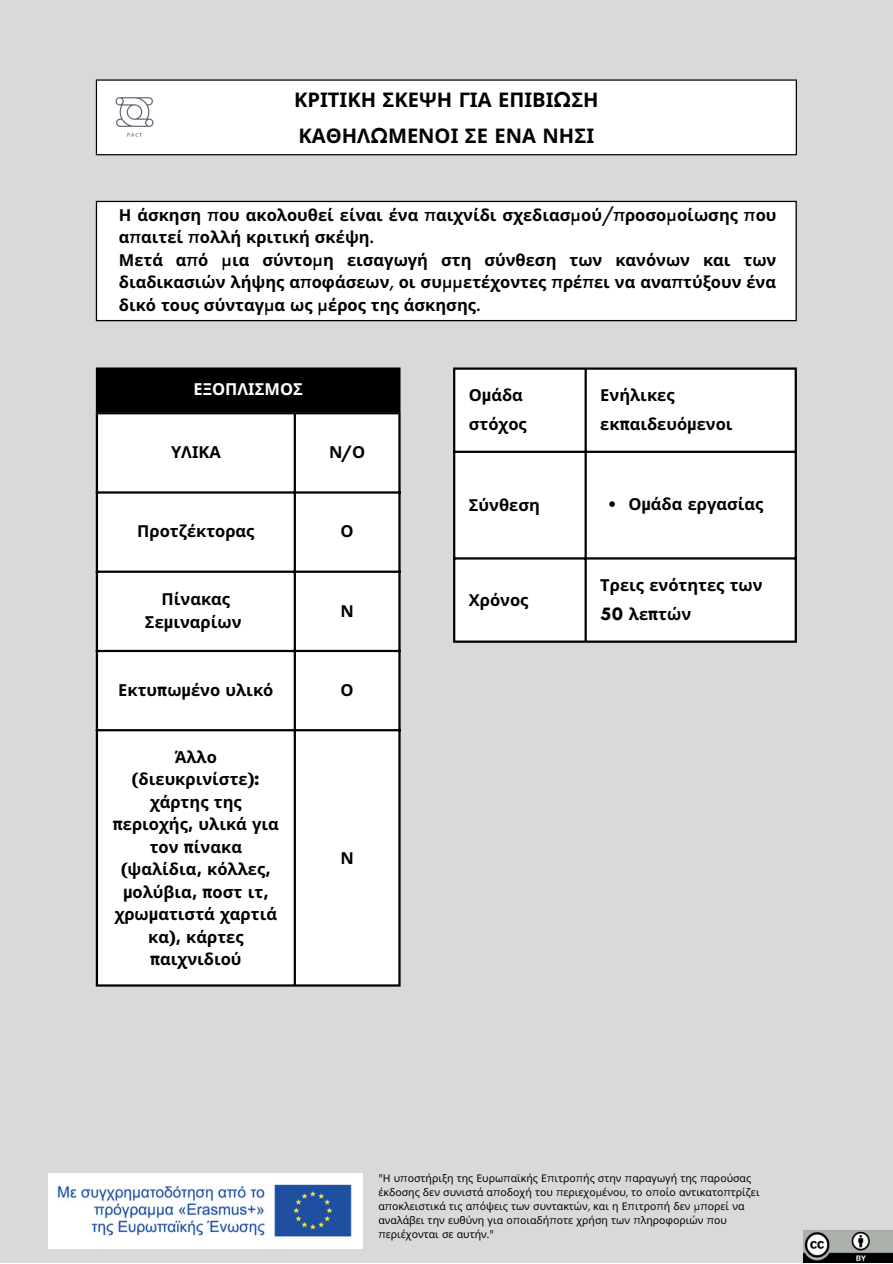
<style>
.page{position:relative;width:893px;height:1264px;background:#fff}
.page>*{position:absolute;margin:0;border:0;box-sizing:border-box;transform-origin:0 0}
.t1{font:700 20.1px/36px "Noto Sans";color:#000}
.t2{font:700 16.5px/22.5px "Noto Sans";color:#000}
.t3{font:700 16.5px "Noto Sans";color:#fff}
.t4{font:10.5px/14px "Noto Sans";color:#000}
.s1{font-family:"Nourd";font-weight:800}
.s2{font-family:"Now";font-weight:500}
.s3{font-family:"Now"}
</style>
<div class="page">
<div style="left:0;top:0;width:892px;height:1262px;background:#d9d9d9"></div>
<div style="left:96px;top:80px;width:700px;height:75px;background:#fff"></div>
<hr style="left:96px;top:81px;width:1px;height:73px;background:#000">
<hr style="left:795px;top:81px;width:1px;height:73px;background:#000">
<hr style="left:97px;top:154px;width:698px;height:1px;background:#000">
<hr style="left:97px;top:79px;width:698px;height:2px;background:#000">
<img style="left:115px;top:97px;width:39px;height:40px">
<img style="left:48px;top:1173px;width:315px;height:75px">
<div style="left:96px;top:201px;width:700px;height:119px;background:#fff"></div>
<hr style="left:96px;top:202px;width:1px;height:118px;background:#000">
<hr style="left:795px;top:202px;width:1px;height:118px;background:#000">
<hr style="left:97px;top:320px;width:698px;height:1px;background:#000">
<hr style="left:97px;top:201px;width:698px;height:1px;background:#000">
<div style="left:455px;top:370px;width:339px;height:270px;background:#fff"></div>
<svg style="left:609px;top:501px;width:6px;height:6px"></svg>
<hr style="left:453px;top:370px;width:2px;height:270px;background:#000">
<hr style="left:584px;top:370px;width:2px;height:270px;background:#000">
<hr style="left:794px;top:370px;width:2px;height:270px;background:#000">
<hr style="left:453px;top:367px;width:343px;height:3px;background:#000">
<hr style="left:453px;top:450px;width:343px;height:3px;background:#000">
<hr style="left:453px;top:557px;width:343px;height:2px;background:#000">
<hr style="left:453px;top:640px;width:343px;height:2px;background:#000">
<div style="left:98px;top:414px;width:300px;height:570px;background:#fff"></div>
<hr style="left:96px;top:414px;width:2px;height:570px;background:#000">
<hr style="left:294px;top:414px;width:2px;height:570px;background:#000">
<hr style="left:398px;top:414px;width:2px;height:570px;background:#000">
<hr style="left:96px;top:412px;width:304px;height:2px;background:#000">
<hr style="left:96px;top:491px;width:304px;height:2px;background:#000">
<hr style="left:96px;top:570px;width:304px;height:3px;background:#000">
<hr style="left:96px;top:650px;width:304px;height:2px;background:#000">
<hr style="left:96px;top:729px;width:304px;height:2px;background:#000">
<hr style="left:96px;top:984px;width:304px;height:2px;background:#000">
<div style="left:97px;top:369px;width:302px;height:42px;background:#000"></div>
<hr style="left:96px;top:370px;width:3px;height:39px;background:#000">
<hr style="left:398px;top:370px;width:2px;height:39px;background:#000">
<hr style="left:99px;top:409px;width:299px;height:3px;background:#000">
<hr style="left:99px;top:367px;width:299px;height:3px;background:#000">
<img style="left:803px;top:1230px;width:89px;height:32px">
<p class="t1" style="left:294px;top:81px;width:306px">ΚΡΙΤΙΚΗ ΣΚΕΨΗ ΓΙΑ ΕΠΙΒΙ<span class="s1">Ω</span>ΣΗ<br>ΚΑΘΗΛ<span class="s1">Ω</span>ΜΕΝΟΙ ΣΕ ΕΝΑ ΝΗΣΙ</p>
<p class="t2" style="left:119px;top:203px;width:659px">Η άσκηση <span class="s2">π</span>ου ακολουθεί είναι ένα <span class="s2">π</span>αιχνίδι σχεδιασ<span class="s2">μ</span>ού<span class="s2">/π</span>ροσο<span class="s2">μ</span>οίωσης <span class="s2">π</span>ου α<span class="s2">π</span>αιτεί <span class="s2">π</span>ολλή κριτική σκέψη<span class="s2">.<br></span>Μετά α<span class="s2">π</span>ό <span class="s2">μ</span>ια σύντο<span class="s2">μ</span>η εισαγωγή στη σύνθεση των κανόνων και των διαδικασιών λήψης α<span class="s2">π</span>οφάσεων<span class="s2">,</span> οι συ<span class="s2">μμ</span>ετέχοντες <span class="s2">π</span>ρέ<span class="s2">π</span>ει να ανα<span class="s2">π</span>τύξουν ένα δικό τους σύνταγ<span class="s2">μ</span>α ως <span class="s2">μ</span>έρος της άσκησης<span class="s2">.</span></p>
<p class="t3" style="left:193px;top:378px;width:111px">ΕΞΟΠΛΙΣΜΟΣ</p>
<p class="t2" style="left:171px;top:440px;width:51px">ΥΛΙΚΑ</p>
<p class="t2" style="left:329px;top:440px;width:38px">Ν<span class="s1">/</span>Ο</p>
<p class="t2" style="left:137px;top:520px;width:119px">Προτζέκτορας</p>
<p class="t2" style="left:340px;top:520px;width:15px">Ο</p>
<p class="t2" style="left:145px;top:588px;width:98px;text-align:center">Πίνακας<br>Σε<span class="s1">μ</span>ιναρίων</p>
<p class="t2" style="left:340px;top:599px;width:15px">Ν</p>
<p class="t2" style="left:118px;top:678px;width:157px">Εκτυ<span class="s1">π</span>ω<span class="s1">μ</span>ένο υλικό</p>
<p class="t2" style="left:340px;top:678px;width:15px">Ο</p>
<p class="t2" style="left:113px;top:745px;width:168px;text-align:center">Άλλο <span class="s1">(</span>διευκρινίστε<span class="s1">): </span>χάρτης της <span class="s1">π</span>εριοχής<span class="s1">,</span> υλικά για τον <span class="s1">π</span>ίνακα <span class="s1">(</span>ψαλίδια<span class="s1">,</span> κόλλες<span class="s1">, μ</span>ολύβια<span class="s1">, π</span>οστ ιτ<span class="s1">, </span>χρω<span class="s1">μ</span>ατιστά χαρτιά κα<span class="s1">),</span> κάρτες <span class="s1">π</span>αιχνιδιού</p>
<p class="t2" style="left:340px;top:846px;width:15px">Ν</p>
<p class="t2" style="left:469px;top:380px;width:59px;line-height:29.2px">Ο<span class="s1">μ</span>άδα στόχος</p>
<p class="t2" style="left:600px;top:380px;width:134px;line-height:29.2px">Ενήλικες εκ<span class="s1">π</span>αιδευό<span class="s1">μ</span>ενοι</p>
<p class="t2" style="left:469px;top:494px;width:73px">Σύνθεση</p>
<p class="t2" style="left:628px;top:492px;width:137px">Ο<span class="s1">μ</span>άδα εργασίας</p>
<p class="t2" style="left:469px;top:588px;width:61px">Χρόνος</p>
<p class="t2" style="left:600px;top:570px;width:164px;line-height:29.2px">Τρεις ενότητες των<br><span class="s1">50</span> λε<span class="s1">π</span>τών</p>
<p class="t4" style="left:378px;top:1170px;width:383px"><span class="s3">"</span>Η υ<span class="s3">π</span>οστήριξη της Ευρω<span class="s3">π</span>αϊκής Ε<span class="s3">π</span>ιτρο<span class="s3">π</span>ής στην <span class="s3">π</span>αραγωγή της <span class="s3">π</span>αρούσας έκδοσης δεν συνιστά α<span class="s3">π</span>οδοχή του <span class="s3">π</span>εριεχο<span class="s3">μ</span>ένου<span class="s3">,</span> το ο<span class="s3">π</span>οίο αντικατο<span class="s3">π</span>τρίζει α<span class="s3">π</span>οκλειστικά τις α<span class="s3">π</span>όψεις των συντακτών<span class="s3">,</span> και η Ε<span class="s3">π</span>ιτρο<span class="s3">π</span>ή δεν <span class="s3">μπ</span>ορεί να αναλάβει την ευθύνη για ο<span class="s3">π</span>οιαδή<span class="s3">π</span>οτε χρήση των <span class="s3">π</span>ληροφοριών <span class="s3">π</span>ου <span class="s3">π</span>εριέχονται σε αυτήν<span class="s3">."</span></p>
</div>
